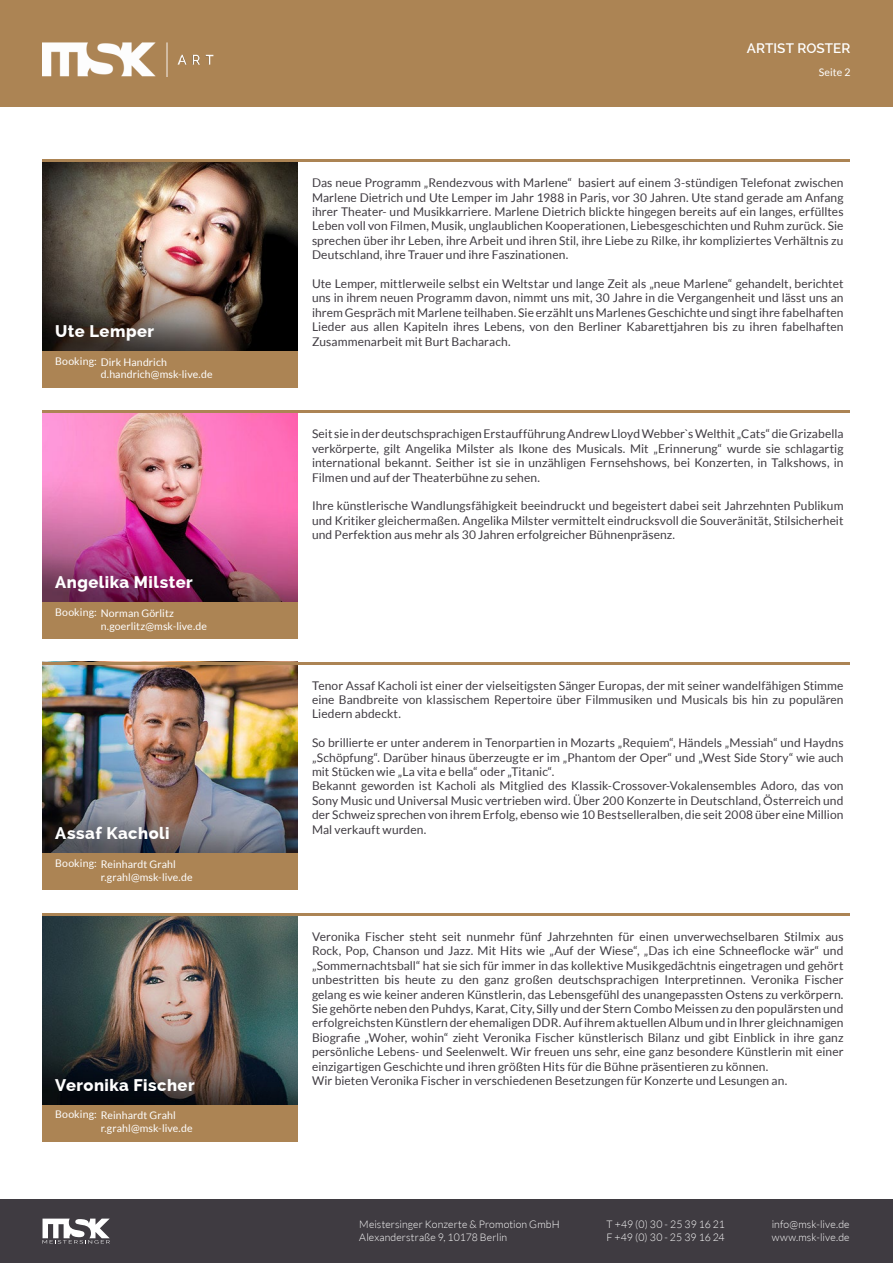
<style>
.page{position:relative;width:893px;height:1263px;background:#fff}
.page>*{position:absolute;margin:0;border:0;box-sizing:border-box;transform-origin:0 0}
.t1{font:800 16.5px "Raleway";letter-spacing:.03em;color:#fff}
.t2{font:600 13.5px "Raleway";color:#fff}
.t3{font:12px/14.4px "Lato";letter-spacing:.005em;color:#3f3b41;text-align:justify}
.t4{font:10.5px/12.6px "Lato";letter-spacing:.01em;color:#fff}
.t5{font:300 10.5px/12.6px "Lato";letter-spacing:.01em;color:#fff}
</style>
<div class="page">
<img style="left:43px;top:664px;width:255px;height:189px">
<img style="left:43px;top:915px;width:255px;height:189px">
<hr style="left:43px;top:662px;width:807px;height:2px;background:#ac8454">
<hr style="left:43px;top:913px;width:807px;height:2px;background:#ac8454">
<div style="left:43px;top:853px;width:255px;height:37px;background:#ac8454"></div>
<div style="left:43px;top:1104px;width:255px;height:37px;background:#ac8454"></div>
<img style="left:43px;top:413px;width:255px;height:189px">
<hr style="left:43px;top:411px;width:807px;height:2px;background:#ac8454">
<div style="left:43px;top:602px;width:255px;height:37px;background:#ac8454"></div>
<img style="left:43px;top:162px;width:255px;height:189px">
<hr style="left:43px;top:159px;width:807px;height:3px;background:#ac8454">
<div style="left:43px;top:351px;width:255px;height:37px;background:#ac8454"></div>
<div style="left:0;top:1199px;width:893px;height:64px;background:#3f3b41"></div>
<svg style="left:43px;top:1218px;width:67px;height:25px"></svg>
<div style="left:0;top:0;width:893px;height:106px;background:#ac8454"></div>
<img style="left:43px;top:43px;width:171px;height:33px">
<h1 class="t1" style="left:55px;top:322px;width:100px">Ute Lemper</h1>
<p class="t4" style="left:101px;top:355px;width:113px;text-indent:-45px">Booking: Dirk Handrich d.handrich@msk-live.de</p>
<h1 class="t1" style="left:55px;top:573px;width:139px">Angelika Milster</h1>
<p class="t4" style="left:101px;top:607px;width:108px;text-indent:-45px">Booking: Norman Görlitz n.goerlitz@msk-live.de</p>
<h1 class="t1" style="left:55px;top:824px;width:116px">Assaf Kacholi</h1>
<p class="t4" style="left:55px;top:857px;width:43px">Booking:</p>
<p class="t4" style="left:101px;top:858px;width:93px">Reinhardt Grahl r.grahl@msk-live.de</p>
<h1 class="t1" style="left:55px;top:1075px;width:141px">Veronika Fischer</h1>
<p class="t4" style="left:55px;top:1108px;width:43px">Booking:</p>
<p class="t4" style="left:101px;top:1109px;width:93px">Reinhardt Grahl r.grahl@msk-live.de</p>
<p class="t2" style="left:747px;top:41px;width:105px">ARTIST ROSTER</p>
<p class="t4" style="left:819px;top:66px;width:33px">Seite 2</p>
<p class="t3" style="left:312px;top:176px;width:533px">Das neue Programm „Rendezvous with Marlene“ basiert auf einem 3-stündigen Telefonat zwischen Marlene Dietrich und Ute Lemper im Jahr 1988 in Paris, vor 30 Jahren. Ute stand gerade am Anfang ihrer Theater- und Musikkarriere. Marlene Dietrich blickte hingegen bereits auf ein langes, erfülltes Leben voll von Filmen, Musik, unglaublichen Kooperationen, Liebesgeschichten und Ruhm zurück. Sie sprechen über ihr Leben, ihre Arbeit und ihren Stil, ihre Liebe zu Rilke, ihr kompliziertes Verhältnis zu Deutschland, ihre Trauer und ihre Faszinationen.</p>
<p class="t3" style="left:312px;top:276px;width:533px">Ute Lemper, mittlerweile selbst ein Weltstar und lange Zeit als „neue Marlene“ gehandelt, berichtet uns in ihrem neuen Programm davon, nimmt uns mit, 30 Jahre in die Vergangenheit und lässt uns an ihrem Gespräch mit Marlene teilhaben. Sie erzählt uns Marlenes Geschichte und singt ihre fabelhaften Lieder aus allen Kapiteln ihres Lebens, von den Berliner Kabarettjahren bis zu ihren fabelhaften Zusammenarbeit mit Burt Bacharach.</p>
<p class="t3" style="left:312px;top:427px;width:533px">Seit sie in der deutschsprachigen Erstaufführung Andrew Lloyd Webber`s Welthit „Cats“ die Grizabella verkörperte, gilt Angelika Milster als Ikone des Musicals. Mit „Erinnerung“ wurde sie schlagartig international bekannt. Seither ist sie in unzähligen Fernsehshows, bei Konzerten, in Talkshows, in Filmen und auf der Theaterbühne zu sehen.</p>
<p class="t3" style="left:312px;top:499px;width:533px">Ihre künstlerische Wandlungsfähigkeit beeindruckt und begeistert dabei seit Jahrzehnten Publikum und Kritiker gleichermaßen. Angelika Milster vermittelt eindrucksvoll die Souveränität, Stilsicherheit und Perfektion aus mehr als 30 Jahren erfolgreicher Bühnenpräsenz.</p>
<p class="t3" style="left:312px;top:678px;width:533px">Tenor Assaf Kacholi ist einer der vielseitigsten Sänger Europas, der mit seiner wandelfähigen Stimme eine Bandbreite von klassischem Repertoire über Filmmusiken und Musicals bis hin zu populären Liedern abdeckt.</p>
<p class="t3" style="left:312px;top:736px;width:533px;text-align:left">So brillierte er unter anderem in Tenorpartien in Mozarts „Requiem“, Händels „Messiah“ und Haydns „Schöpfung“. Darüber hinaus überzeugte er im „Phantom der Oper“ und „West Side Story“ wie auch mit Stücken wie „La vita e bella“ oder „Titanic“.<br>Bekannt geworden ist Kacholi als Mitglied des Klassik-Crossover-Vokalensembles Adoro, das von Sony Music und Universal Music vertrieben wird. Über 200 Konzerte in Deutschland, Österreich und der Schweiz sprechen von ihrem Erfolg, ebenso wie 10 Bestselleralben, die seit 2008 über eine Million Mal verkauft wurden.</p>
<p class="t3" style="left:312px;top:929px;width:533px;text-align:left">Veronika Fischer steht seit nunmehr fünf Jahrzehnten für einen unverwechselbaren Stilmix aus Rock, Pop, Chanson und Jazz. Mit Hits wie „Auf der Wiese“, „Das ich eine Schneeflocke wär“ und „Sommernachtsball“ hat sie sich für immer in das kollektive Musikgedächtnis eingetragen und gehört unbestritten bis heute zu den ganz großen deutschsprachigen Interpretinnen. Veronika Fischer gelang es wie keiner anderen Künstlerin, das Lebensgefühl des unangepassten Ostens zu verkörpern.<br>Sie gehörte neben den Puhdys, Karat, City, Silly und der Stern Combo Meissen zu den populärsten und erfolgreichsten Künstlern der ehemaligen DDR. Auf ihrem aktuellen Album und in Ihrer gleichnamigen Biografie „Woher, wohin“ zieht Veronika Fischer künstlerisch Bilanz und gibt Einblick in ihre ganz persönliche Lebens- und Seelenwelt. Wir freuen uns sehr, eine ganz besondere Künstlerin mit einer einzigartigen Geschichte und ihren größten Hits für die Bühne präsentieren zu können.<br>Wir bieten Veronika Fischer in verschiedenen Besetzungen für Konzerte und Lesungen an.</p>
<p class="t5" style="left:359px;top:1218px;width:202px">Meistersinger Konzerte &amp; Promotion GmbH<br>Alexanderstraße 9, 10178 Berlin</p>
<p class="t5" style="left:607px;top:1218px;width:120px">T +49 (0) 30 - 25 39 16 21<br>F +49 (0) 30 - 25 39 16 24</p>
<p class="t5" style="left:772px;top:1218px;width:79px">info@msk-live.de www.msk-live.de</p>
</div>
